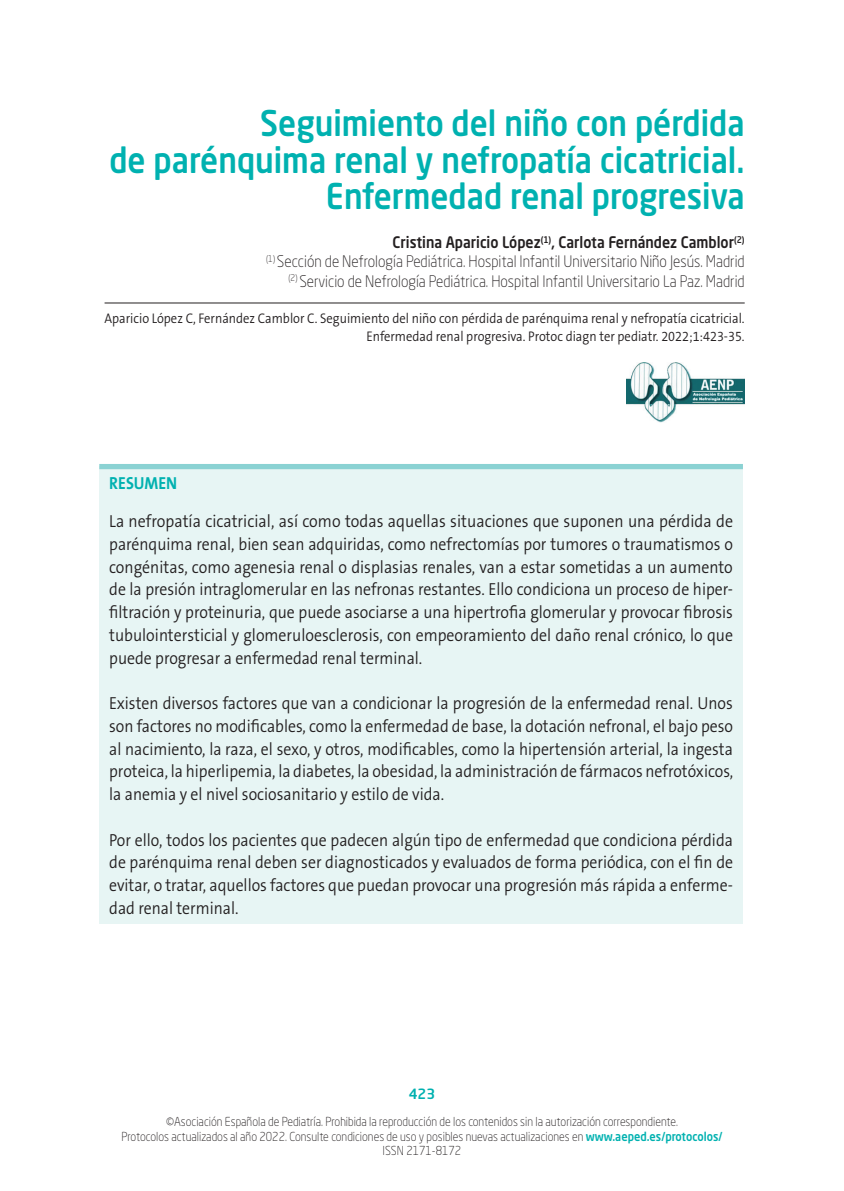
<style>
.page{position:relative;width:844px;height:1191px;background:#fff}
.page>*{position:absolute;margin:0;border:0;box-sizing:border-box;transform-origin:0 0}
.t1{font:500 35px/36.8px "Neo Sans Std";color:#00b1b0;text-align:right;scale:.9 1}
.t2{font:300 17.5px/22.8px "The Sans B Plus W4";color:#231f20;text-align:justify;scale:.9 1}
.t3{font:300 17.5px/22.8px "The Sans B Plus W4";color:#231f20;text-align:justify;scale:.91 1}
.t4{font:700 17.5px "The Sans B Plus W7";color:#00b1b0;scale:.9 1}
.t5{font:300 15.75px/19.2px "Neo Sans Std";color:#231f20;text-align:right;scale:.9 1}
.t6{font:300 14px/17.5px "The Sans B Plus W4";color:#231f20;text-align:right;scale:.9 1}
.t7{font:500 14px "Neo Sans Std";color:#00b1b0}
.t8{font:300 12.25px/14.7px "Neo Sans Std";color:#231f20;text-align:center;scale:.9 1}
.s1{font-weight:500}
.s2{font-weight:500;color:#00b1b0}
</style>
<div class="page">
<hr style="left:104px;top:302px;width:640px;height:1px;background:#231f20">
<img style="left:626px;top:363px;width:118px;height:59px">
<div style="left:99px;top:466px;width:643px;height:458px;background:#e7f5f4"></div>
<div style="left:99px;top:464px;width:643px;height:5px;background:#8bd2d3"></div>
<h1 class="t1" style="left:109px;top:104px;width:707px">Seguimiento del niño con pérdida<br>de parénquima renal y nefropatía cicatricial.<br>Enfermedad renal progresiva</h1>
<p class="t5" style="left:266px;top:232px;width:533px"><span class="s1">Cristina Aparicio López</span><sup>(1)</sup><span class="s1">, Carlota Fernández Camblor</span><sup>(2)<br></sup><sup>(1)</sup> Sección de Nefrología Pediátrica. Hospital Infantil Universitario Niño Jesús. Madrid <sup>(2)</sup> Servicio de Nefrología Pediátrica. Hospital Infantil Universitario La Paz. Madrid</p>
<p class="t6" style="left:104px;top:310px;width:712px">Aparicio López C, Fernández Camblor C. Seguimiento del niño con pérdida de parénquima renal y nefropatía cicatricial.<br>Enfermedad renal progresiva. Protoc diagn ter pediatr. 2022;1:423-35.</p>
<p class="t4" style="left:109px;top:472px;width:77px">RESUMEN</p>
<p class="t3" style="left:109px;top:510px;width:686px">La nefropatía cicatricial, así como todas aquellas situaciones que suponen una pérdida de parénquima renal, bien sean adquiridas, como nefrectomías por tumores o traumatismos o congénitas, como agenesia renal o displasias renales, van a estar sometidas a un aumento de la presión intraglomerular en las nefronas restantes. Ello condiciona un proceso de hiper&shy;filtración y proteinuria, que puede asociarse a una hipertrofia glomerular y provocar fibrosis tubulointersticial y glomeruloesclerosis, con empeoramiento del daño renal crónico, lo que puede progresar a enfermedad renal terminal.</p>
<p class="t2" style="left:109px;top:692px;width:694px">Existen diversos factores que van a condicionar la progresión de la enfermedad renal. Unos son factores no modificables, como la enfermedad de base, la dotación nefronal, el bajo peso al nacimiento, la raza, el sexo, y otros, modificables, como la hipertensión arterial, la ingesta proteica, la hiperlipemia, la diabetes, la obesidad, la administración de fármacos nefrotóxicos, la anemia y el nivel sociosanitario y estilo de vida.</p>
<p class="t2" style="left:109px;top:828px;width:694px">Por ello, todos los pacientes que padecen algún tipo de enfermedad que condiciona pérdida de parénquima renal deben ser diagnosticados y evaluados de forma periódica, con el fin de evitar, o tratar, aquellos factores que puedan provocar una progresión más rápida a enferme&shy;dad renal terminal.</p>
<p class="t7" style="left:408px;top:1085px;width:28px">423</p>
<p class="t8" style="left:121px;top:1114px;width:669px">©Asociación Española de Pediatría. Prohibida la reproducción de los contenidos sin la autorización correspondiente.<br>Protocolos actualizados al año 2022. Consulte condiciones de uso y posibles nuevas actualizaciones en <span class="s2">www.aeped.es/protocolos/<br></span>ISSN 2171-8172</p>
</div>
